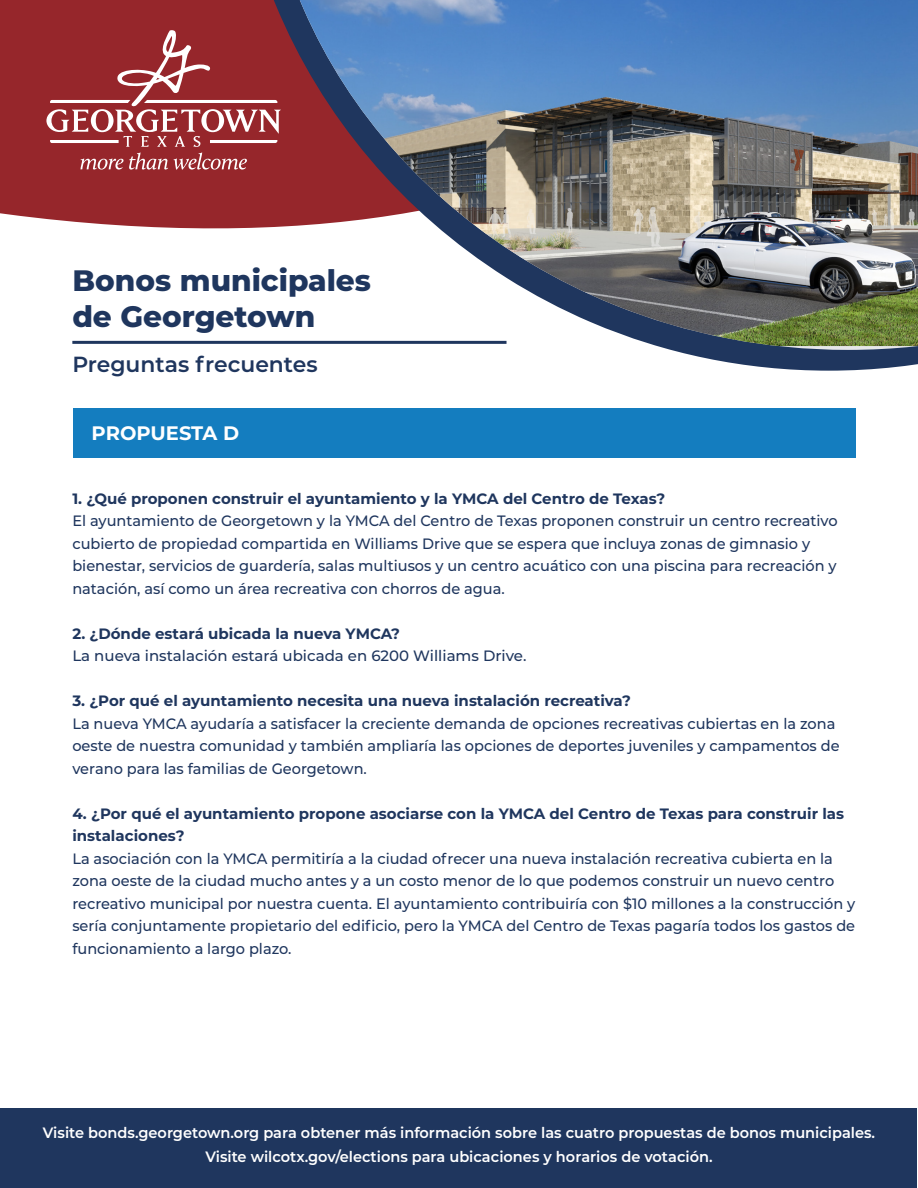
<style>
.page{position:relative;width:918px;height:1188px;background:#fff}
.page>*{position:absolute;margin:0;border:0;box-sizing:border-box;transform-origin:0 0}
.t1{font:800 29.55px "Montserrat";color:#1f365e}
.t2{font:600 21.9px "Montserrat";color:#1f365e}
.t3{font:700 19.5px "Montserrat";letter-spacing:-.005em;color:#fff}
.t4{font:500 15px/22.5px "Montserrat";color:#1f365e}
.t5{font:700 15px/22.5px "Montserrat";color:#1f365e}
.t6{font:600 15px "Montserrat";color:#fff}
</style>
<div class="page">
<hr style="left:72px;top:341px;width:435px;height:3px;background:#1f365e">
<div style="left:73px;top:408px;width:783px;height:50px;background:#147dbf"></div>
<div style="left:1px;top:1108px;width:916px;height:80px;background:#1f365e"></div>
<div style="left:0;top:0;width:236px;height:229px;background:#96262b"></div>
<svg style="left:236px;top:0;width:682px;height:371px"></svg>
<svg style="left:265px;top:0;width:653px;height:350px"></svg>
<img style="left:300px;top:0;width:618px;height:346px">
<svg style="left:46px;top:29px;width:235px;height:141px"></svg>
<p class="t1" style="left:72px;top:259px;width:300px">Bonos municipales</p>
<p class="t1" style="left:72px;top:295px;width:244px">de Georgetown</p>
<p class="t2" style="left:72px;top:349px;width:247px">Preguntas frecuentes</p>
<p class="t3" style="left:92px;top:419px;width:149px">PROPUESTA D</p>
<p class="t5" style="left:72px;top:487px;width:595px">1. ¿Qué proponen construir el ayuntamiento y la YMCA del Centro de Texas?</p>
<p class="t4" style="left:72px;top:509px;width:767px">El ayuntamiento de Georgetown y la YMCA del Centro de Texas proponen construir un centro recreativo cubierto de propiedad compartida en Williams Drive que se espera que incluya zonas de gimnasio y bienestar, servicios de guardería, salas multiusos y un centro acuático con una piscina para recreación y natación, así como un área recreativa con chorros de agua.</p>
<p class="t5" style="left:72px;top:622px;width:329px">2. ¿Dónde estará ubicada la nueva YMCA?</p>
<p class="t4" style="left:72px;top:644px;width:456px">La nueva instalación estará ubicada en 6200 Williams Drive.</p>
<p class="t5" style="left:72px;top:689px;width:560px">3. ¿Por qué el ayuntamiento necesita una nueva instalación recreativa?</p>
<p class="t4" style="left:72px;top:712px;width:769px">La nueva YMCA ayudaría a satisfacer la creciente demanda de opciones recreativas cubiertas en la zona oeste de nuestra comunidad y también ampliaría las opciones de deportes juveniles y campamentos de verano para las familias de Georgetown.</p>
<p class="t5" style="left:72px;top:802px;width:773px">4. ¿Por qué el ayuntamiento propone asociarse con la YMCA del Centro de Texas para construir las instalaciones?</p>
<p class="t4" style="left:72px;top:847px;width:785px">La asociación con la YMCA permitiría a la ciudad ofrecer una nueva instalación recreativa cubierta en la zona oeste de la ciudad mucho antes y a un costo menor de lo que podemos construir un nuevo centro recreativo municipal por nuestra cuenta. El ayuntamiento contribuiría con $10 millones a la construcción y sería conjuntamente propietario del edificio, pero la YMCA del Centro de Texas pagaría todos los gastos de funcionamiento a largo plazo.</p>
<p class="t6" style="left:43px;top:1123px;width:834px">Visite bonds.georgetown.org para obtener más información sobre las cuatro propuestas de bonos municipales.</p>
<p class="t6" style="left:205px;top:1147px;width:509px">Visite wilcotx.gov/elections para ubicaciones y horarios de votación.</p>
</div>
